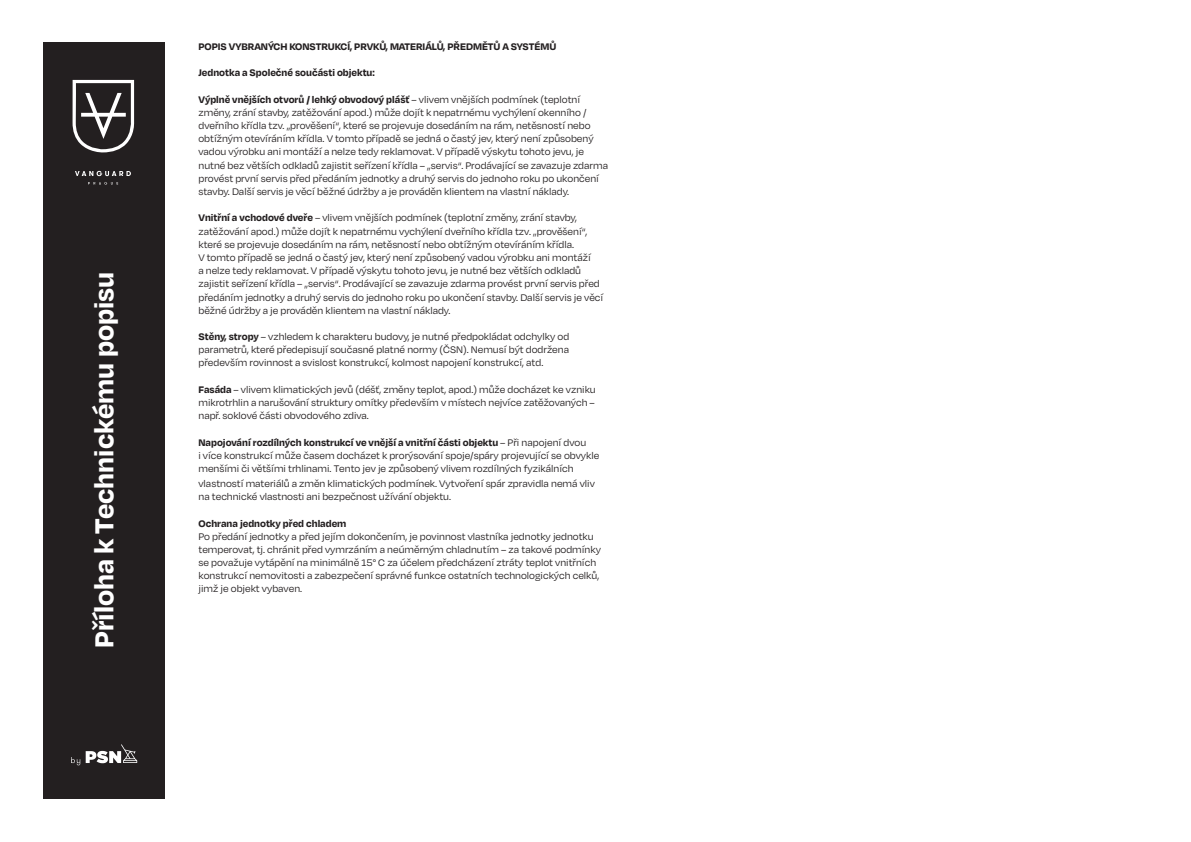
<style>
.page{position:relative;width:1191px;height:842px;background:#fff}
.page>*{position:absolute;margin:0;border:0;box-sizing:border-box;transform-origin:0 0}
.t1{font:700 30px "Degular";color:#fff}
.t2{font:11px/13.2px "Degular";color:#231f20}
.t3{font:700 11px "Degular";color:#231f20}
.s1{font-weight:700}
</style>
<div class="page">
<div style="left:43px;top:43px;width:121px;height:756px;background:#231f20"></div>
<svg style="left:75px;top:171px;width:56px;height:5px"></svg>
<svg style="left:88px;top:182px;width:30px;height:3px"></svg>
<svg style="left:72px;top:80px;width:62px;height:72px"></svg>
<svg style="left:86px;top:744px;width:51px;height:19px"></svg>
<svg style="left:71px;top:757px;width:9px;height:8px"></svg>
<h1 class="t1" style="left:85px;top:648px;width:377px;rotate:-90deg">Příloha k Technickému popisu</h1>
<p class="t3" style="left:198px;top:39px;width:359px">POPIS VYBRANÝCH KONSTRUKCÍ, PRVKŮ, MATERIÁLŮ, PŘEDMĚTŮ A SYSTÉMŮ</p>
<p class="t3" style="left:198px;top:66px;width:178px">Jednotka a Společné součásti objektu:</p>
<p class="t2" style="left:198px;top:92px;width:411px"><span class="s1">Výplně vnějších otvorů / lehký obvodový plášť</span> – vlivem vnějších podmínek (teplotní změny, zrání stavby, zatěžování apod.) může dojít k nepatrnému vychýlení okenního / dveřního křídla tzv. „prověšení“, které se projevuje dosedáním na rám, netěsností nebo obtížným otevíráním křídla. V tomto případě se jedná o častý jev, který není způsobený vadou výrobku ani montáží a nelze tedy reklamovat. V případě výskytu tohoto jevu, je nutné bez větších odkladů zajistit seřízení křídla – „servis“. Prodávající se zavazuje zdarma provést první servis před předáním jednotky a druhý servis do jednoho roku po ukončení stavby. Další servis je věcí běžné údržby a je prováděn klientem na vlastní náklady.</p>
<p class="t2" style="left:198px;top:211px;width:406px"><span class="s1">Vnitřní a vchodové dveře</span> – vlivem vnějších podmínek (teplotní změny, zrání stavby, zatěžování apod.) může dojít k nepatrnému vychýlení dveřního křídla tzv. „prověšení“, které se projevuje dosedáním na rám, netěsností nebo obtížným otevíráním křídla.<br>V tomto případě se jedná o častý jev, který není způsobený vadou výrobku ani montáží<br>a nelze tedy reklamovat. V případě výskytu tohoto jevu, je nutné bez větších odkladů zajistit seřízení křídla – „servis“. Prodávající se zavazuje zdarma provést první servis před předáním jednotky a druhý servis do jednoho roku po ukončení stavby. Další servis je věcí běžné údržby a je prováděn klientem na vlastní náklady.</p>
<p class="t2" style="left:198px;top:330px;width:372px;text-align:justify"><span class="s1">Stěny, stropy</span> – vzhledem k charakteru budovy, je nutné předpokládat odchylky od parametrů, které předepisují současné platné normy (ČSN). Nemusí být dodržena především rovinnost a svislost konstrukcí, kolmost napojení konstrukcí, atd.</p>
<p class="t2" style="left:198px;top:382px;width:399px;text-align:justify"><span class="s1">Fasáda</span> – vlivem klimatických jevů (déšť, změny teplot, apod.) může docházet ke vzniku mikrotrhlin a narušování struktury omítky především v místech nejvíce zatěžovaných – např. soklové části obvodového zdiva.</p>
<p class="t2" style="left:198px;top:435px;width:402px"><span class="s1">Napojování rozdílných konstrukcí ve vnější a vnitřní části objektu</span> – Při napojení dvou<br>i více konstrukcí může časem docházet k prorýsování spoje/spáry projevující se obvykle menšími či většími trhlinami. Tento jev je způsobený vlivem rozdílných fyzikálních</p>
<p class="t2" style="left:198px;top:477px;width:398px">vlastností materiálů a změn klimatických podmínek. Vytvoření spár zpravidla nemá vliv na technické vlastnosti ani bezpečnost užívání objektu.</p>
<p class="t3" style="left:198px;top:516px;width:149px">Ochrana jednotky před chladem</p>
<p class="t2" style="left:198px;top:529px;width:404px">Po předání jednotky a před jejím dokončením, je povinnost vlastníka jednotky jednotku temperovat, tj. chránit před vymrzáním a neúměrným chladnutím – za takové podmínky se považuje vytápění na minimálně 15° C za účelem předcházení ztráty teplot vnitřních konstrukcí nemovitosti a zabezpečení správné funkce ostatních technologických celků, jimž je objekt vybaven.</p>
</div>
